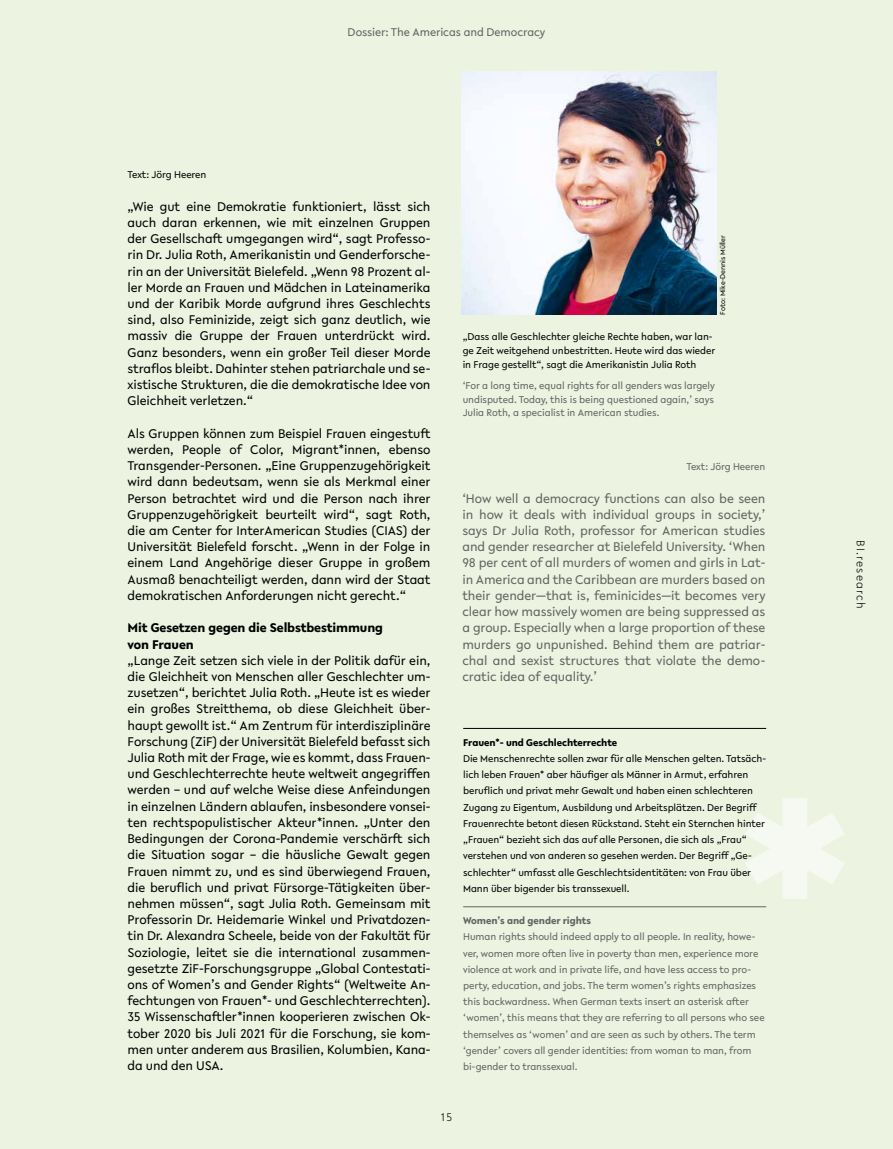
<style>
.page{position:relative;width:893px;height:1149px;background:#fff}
.page>*{position:absolute;margin:0;border:0;box-sizing:border-box;transform-origin:0 0}
.t1{font:13.5px/16.2px "Lelo";letter-spacing:-.01em;color:#000;text-align:justify}
.t2{font:13.5px/16.2px "Lelo";letter-spacing:-.01em;color:#646363;text-align:justify}
.t3{font:700 13.5px/16.2px "Lelo";letter-spacing:-.01em;color:#000}
.t4{font:12px "Lelo";letter-spacing:-.01em;color:#646363}
.t5{font:300 12px "Lelo";letter-spacing:.1em;color:#000}
.t6{font:10.5px/16.2px "Lelo";letter-spacing:-.01em;color:#000}
.t7{font:10.5px/16.2px "Lelo";letter-spacing:-.01em;color:#646363}
.t8{font:700 10.5px "Lelo";letter-spacing:-.01em;color:#000}
.t9{font:700 10.5px "Lelo";letter-spacing:-.01em;color:#646363}
.t10{font:7.5px "Lelo";letter-spacing:-.01em;color:#000}
</style>
<div class="page">
<div style="left:0;top:0;width:893px;height:1148px;background:#ecf3e0"></div>
<hr style="left:463px;top:906px;width:303px;height:1px;background:#646363">
<img style="left:461px;top:72px;width:256px;height:243px">
<hr style="left:463px;top:727px;width:303px;height:1px;background:#000">
<p class="t4" style="left:348px;top:24px;width:199px">Dossier: The Americas and Democracy</p>
<p class="t6" style="left:128px;top:166px;width:80px">Text: Jörg Heeren</p>
<p class="t1" style="left:128px;top:198px;width:304px">„Wie gut eine Demokratie funktioniert, lässt sich auch daran erkennen, wie mit einzelnen Gruppen der Gesellschaft umgegangen wird“, sagt Professo&shy;rin Dr. Julia Roth, Amerikanistin und Genderforsche&shy;rin an der Universität Bielefeld. „Wenn 98 Prozent al&shy;ler Morde an Frauen und Mädchen in Lateinamerika und der Karibik Morde aufgrund ihres Geschlechts sind, also Feminizide, zeigt sich ganz deutlich, wie massiv die Gruppe der Frauen unterdrückt wird.<br>Ganz besonders, wenn ein großer Teil dieser Morde straflos bleibt. Dahinter stehen patriarchale und se&shy;xistische Strukturen, die die demokratische Idee von Gleichheit verletzen.“</p>
<p class="t1" style="left:128px;top:425px;width:304px">Als Gruppen können zum Beispiel Frauen eingestuft werden, People of Color, Migrant*innen, ebenso Transgender-Personen. „Eine Gruppenzugehörigkeit wird dann bedeutsam, wenn sie als Merkmal einer Person betrachtet wird und die Person nach ihrer Gruppenzugehörigkeit beurteilt wird“, sagt Roth, die am Center for InterAmerican Studies (CIAS) der Universität Bielefeld forscht. „Wenn in der Folge in einem Land Angehörige dieser Gruppe in großem Ausmaß benachteiligt werden, dann wird der Staat demokratischen Anforderungen nicht gerecht.“</p>
<p class="t3" style="left:128px;top:619px;width:257px">Mit Gesetzen gegen die Selbstbestimmung von Frauen</p>
<p class="t1" style="left:128px;top:651px;width:304px">„Lange Zeit setzen sich viele in der Politik dafür ein, die Gleichheit von Menschen aller Geschlechter um&shy;zusetzen“, berichtet Julia Roth. „Heute ist es wieder ein großes Streitthema, ob diese Gleichheit über&shy;haupt gewollt ist.“ Am Zentrum für interdisziplinäre Forschung (ZiF) der Universität Bielefeld befasst sich Julia Roth mit der Frage, wie es kommt, dass Frauen&shy;und Geschlechterrechte heute weltweit angegriffen werden – und auf welche Weise diese Anfeindungen in einzelnen Ländern ablaufen, insbesondere vonsei&shy;ten rechtspopulistischer Akteur*innen. „Unter den Bedingungen der Corona-Pandemie verschärft sich die Situation sogar – die häusliche Gewalt gegen Frauen nimmt zu, und es sind überwiegend Frauen, die beruflich und privat Fürsorge-Tätigkeiten über&shy;nehmen müssen“, sagt Julia Roth. Gemeinsam mit Professorin Dr. Heidemarie Winkel und Privatdozen&shy;tin Dr. Alexandra Scheele, beide von der Fakultät für Soziologie, leitet sie die international zusammen&shy;gesetzte ZiF-Forschungsgruppe „Global Contestati&shy;ons of Women’s and Gender Rights“ (Weltweite An&shy;fechtungen von Frauen*- und Geschlechterrechten).<br>35 Wissenschaftler*innen kooperieren zwischen Ok&shy;tober 2020 bis Juli 2021 für die Forschung, sie kom&shy;men unter anderem aus Brasilien, Kolumbien, Kana&shy;da und den USA.</p>
<p class="t10" style="left:717px;top:315px;width:81px;rotate:-90deg">Foto: Mike-Dennis Müller</p>
<p class="t6" style="left:463px;top:330px;width:254px;line-height:13.6px">„Dass alle Geschlechter gleiche Rechte haben, war lan&shy;ge Zeit weitgehend unbestritten. Heute wird das wieder in Frage gestellt“, sagt die Amerikanistin Julia Roth</p>
<p class="t7" style="left:463px;top:378px;width:254px;line-height:13.6px;text-align:justify">‘For a long time, equal rights for all genders was largely undisputed. Today, this is being questioned again,’ says Julia Roth, a specialist in American studies.</p>
<p class="t7" style="left:686px;top:458px;width:80px">Text: Jörg Heeren</p>
<p class="t2" style="left:462px;top:489px;width:304px">‘How well a democracy functions can also be seen in how it deals with individual groups in society,’ says Dr Julia Roth, professor for American studies and gender researcher at Bielefeld University. ‘When 98 per cent of all murders of women and girls in Lat&shy;in America and the Caribbean are murders based on their gender—that is, feminicides—it becomes very clear how massively women are being suppressed as a group. Especially when a large proportion of these murders go unpunished. Behind them are patriar&shy;chal and sexist structures that violate the demo&shy;cratic idea of equality.’</p>
<p class="t8" style="left:463px;top:735px;width:155px">Frauen*- und Geschlechterrechte</p>
<p class="t6" style="left:463px;top:750px;width:304px">Die Menschenrechte sollen zwar für alle Menschen gelten. Tatsäch&shy;lich leben Frauen* aber häufiger als Männer in Armut, erfahren beruflich und privat mehr Gewalt und haben einen schlechteren Zugang zu Eigentum, Ausbildung und Arbeitsplätzen. Der Begriff Frauenrechte betont diesen Rückstand. Steht ein Sternchen hinter „Frauen“ bezieht sich das auf alle Personen, die sich als „Frau“ verstehen und von anderen so gesehen werden. Der Begriff „Ge&shy;schlechter“ umfasst alle Geschlechtsidentitäten: von Frau über Mann über bigender bis transsexuell.</p>
<p class="t9" style="left:463px;top:913px;width:129px">Women’s and gender rights</p>
<p class="t7" style="left:463px;top:928px;width:303px">Human rights should indeed apply to all people. In reality, howe&shy;ver, women more often live in poverty than men, experience more violence at work and in private life, and have less access to pro&shy;perty, education, and jobs. The term women’s rights emphasizes this backwardness. When German texts insert an asterisk after ‘women’, this means that they are referring to all persons who see themselves as ‘women’ and are seen as such by others. The term ‘gender’ covers all gender identities: from woman to man, from bi-gender to transsexual.</p>
<p class="t5" style="left:441px;top:1108px;width:13px">15</p>
<p class="t5" style="left:869px;top:539px;width:71px;rotate:90deg">BI.research</p>
</div>
